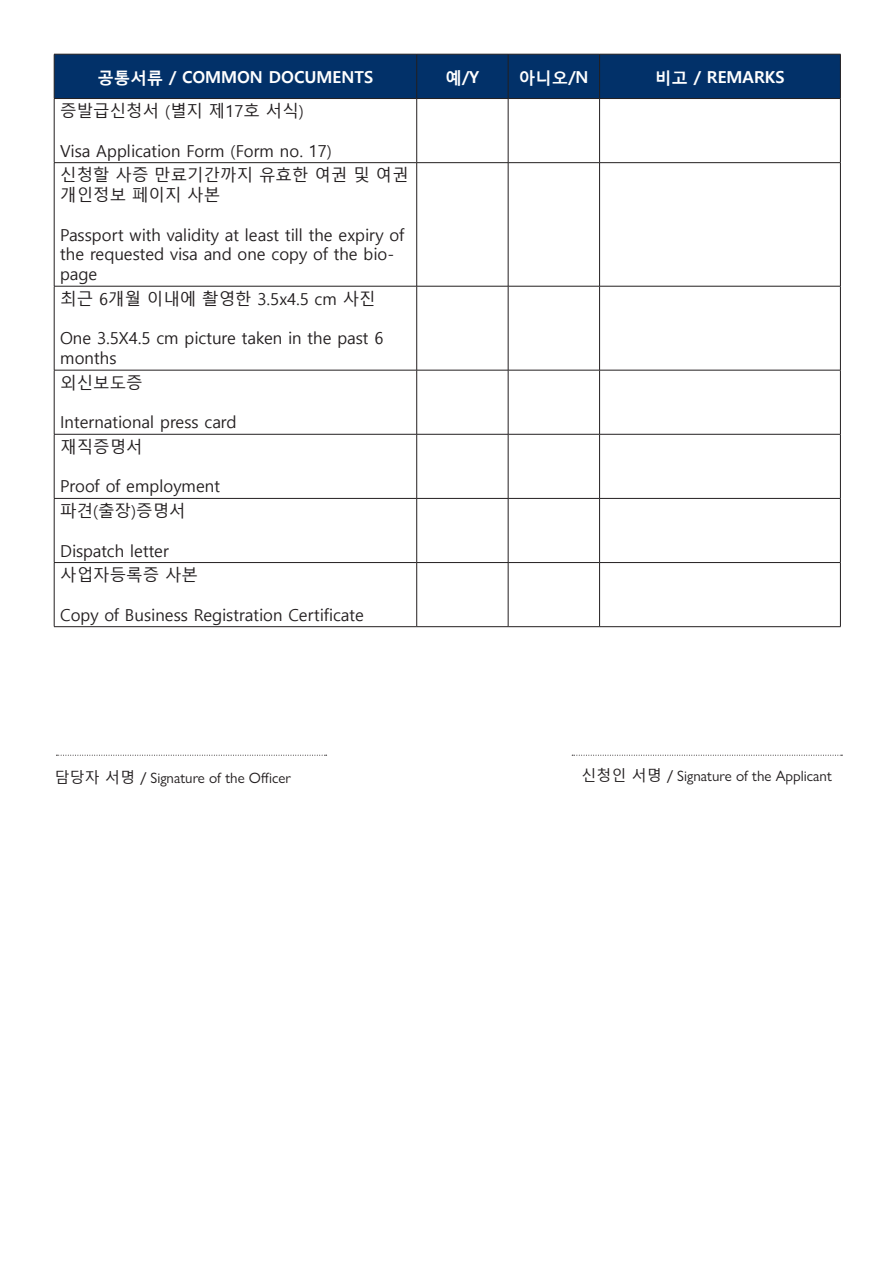
<style>
.page{position:relative;width:893px;height:1263px;background:#fff}
.page>*{position:absolute;margin:0;border:0;box-sizing:border-box;transform-origin:0 0}
.t1{font:16.5px/19.8px "Malgun Gothic";color:#231f20}
.t2{font:700 16.5px "Malgun Gothic";color:#fff}
.t3{font:15px "Gill Sans Nova";color:#231f20}
.s1{font-family:"Malgun Gothic"}
</style>
<div class="page">
<div style="left:55px;top:55px;width:785px;height:43px;background:#023169"></div>
<hr style="left:54px;top:54px;width:363px;height:1px;background:#231f20">
<hr style="left:54px;top:54px;width:1px;height:44px;background:#231f20">
<hr style="left:417px;top:54px;width:91px;height:1px;background:#231f20">
<hr style="left:416px;top:54px;width:1px;height:44px;background:#231f20">
<hr style="left:508px;top:54px;width:92px;height:1px;background:#231f20">
<hr style="left:508px;top:54px;width:1px;height:44px;background:#231f20">
<hr style="left:600px;top:54px;width:241px;height:1px;background:#231f20">
<hr style="left:599px;top:54px;width:1px;height:44px;background:#231f20">
<hr style="left:840px;top:54px;width:1px;height:44px;background:#231f20">
<hr style="left:54px;top:98px;width:363px;height:1px;background:#231f20">
<hr style="left:54px;top:99px;width:1px;height:63px;background:#231f20">
<hr style="left:417px;top:98px;width:91px;height:1px;background:#231f20">
<hr style="left:416px;top:99px;width:1px;height:63px;background:#231f20">
<hr style="left:508px;top:98px;width:92px;height:1px;background:#231f20">
<hr style="left:508px;top:99px;width:1px;height:63px;background:#231f20">
<hr style="left:600px;top:98px;width:241px;height:1px;background:#231f20">
<hr style="left:599px;top:99px;width:1px;height:63px;background:#231f20">
<hr style="left:840px;top:99px;width:1px;height:63px;background:#231f20">
<hr style="left:54px;top:162px;width:363px;height:1px;background:#231f20">
<hr style="left:54px;top:163px;width:1px;height:123px;background:#231f20">
<hr style="left:417px;top:162px;width:91px;height:1px;background:#231f20">
<hr style="left:416px;top:163px;width:1px;height:123px;background:#231f20">
<hr style="left:508px;top:162px;width:92px;height:1px;background:#231f20">
<hr style="left:508px;top:163px;width:1px;height:123px;background:#231f20">
<hr style="left:600px;top:162px;width:241px;height:1px;background:#231f20">
<hr style="left:599px;top:163px;width:1px;height:123px;background:#231f20">
<hr style="left:840px;top:163px;width:1px;height:123px;background:#231f20">
<hr style="left:54px;top:286px;width:363px;height:1px;background:#231f20">
<hr style="left:54px;top:286px;width:1px;height:84px;background:#231f20">
<hr style="left:417px;top:286px;width:91px;height:1px;background:#231f20">
<hr style="left:416px;top:286px;width:1px;height:84px;background:#231f20">
<hr style="left:508px;top:286px;width:92px;height:1px;background:#231f20">
<hr style="left:508px;top:286px;width:1px;height:84px;background:#231f20">
<hr style="left:600px;top:286px;width:241px;height:1px;background:#231f20">
<hr style="left:599px;top:286px;width:1px;height:84px;background:#231f20">
<hr style="left:840px;top:286px;width:1px;height:84px;background:#231f20">
<hr style="left:54px;top:370px;width:363px;height:1px;background:#231f20">
<hr style="left:54px;top:370px;width:1px;height:64px;background:#231f20">
<hr style="left:417px;top:370px;width:91px;height:1px;background:#231f20">
<hr style="left:416px;top:370px;width:1px;height:64px;background:#231f20">
<hr style="left:508px;top:370px;width:92px;height:1px;background:#231f20">
<hr style="left:508px;top:370px;width:1px;height:64px;background:#231f20">
<hr style="left:600px;top:370px;width:241px;height:1px;background:#231f20">
<hr style="left:599px;top:370px;width:1px;height:64px;background:#231f20">
<hr style="left:840px;top:370px;width:1px;height:64px;background:#231f20">
<hr style="left:54px;top:434px;width:363px;height:1px;background:#231f20">
<hr style="left:54px;top:434px;width:1px;height:64px;background:#231f20">
<hr style="left:417px;top:434px;width:91px;height:1px;background:#231f20">
<hr style="left:416px;top:434px;width:1px;height:64px;background:#231f20">
<hr style="left:508px;top:434px;width:92px;height:1px;background:#231f20">
<hr style="left:508px;top:434px;width:1px;height:64px;background:#231f20">
<hr style="left:600px;top:434px;width:241px;height:1px;background:#231f20">
<hr style="left:599px;top:434px;width:1px;height:64px;background:#231f20">
<hr style="left:840px;top:434px;width:1px;height:64px;background:#231f20">
<hr style="left:54px;top:498px;width:363px;height:1px;background:#231f20">
<hr style="left:54px;top:499px;width:1px;height:63px;background:#231f20">
<hr style="left:417px;top:498px;width:91px;height:1px;background:#231f20">
<hr style="left:416px;top:499px;width:1px;height:63px;background:#231f20">
<hr style="left:508px;top:498px;width:92px;height:1px;background:#231f20">
<hr style="left:508px;top:499px;width:1px;height:63px;background:#231f20">
<hr style="left:600px;top:498px;width:241px;height:1px;background:#231f20">
<hr style="left:599px;top:499px;width:1px;height:63px;background:#231f20">
<hr style="left:840px;top:499px;width:1px;height:63px;background:#231f20">
<hr style="left:54px;top:562px;width:363px;height:1px;background:#231f20">
<hr style="left:54px;top:563px;width:1px;height:63px;background:#231f20">
<hr style="left:417px;top:562px;width:91px;height:1px;background:#231f20">
<hr style="left:416px;top:563px;width:1px;height:63px;background:#231f20">
<hr style="left:508px;top:562px;width:92px;height:1px;background:#231f20">
<hr style="left:508px;top:563px;width:1px;height:63px;background:#231f20">
<hr style="left:600px;top:562px;width:241px;height:1px;background:#231f20">
<hr style="left:599px;top:563px;width:1px;height:63px;background:#231f20">
<hr style="left:840px;top:563px;width:1px;height:63px;background:#231f20">
<hr style="left:54px;top:626px;width:363px;height:1px;background:#231f20">
<hr style="left:417px;top:626px;width:91px;height:1px;background:#231f20">
<hr style="left:508px;top:626px;width:92px;height:1px;background:#231f20">
<hr style="left:600px;top:626px;width:241px;height:1px;background:#231f20">
<svg style="left:572px;top:755px;width:270px;height:1px"></svg>
<svg style="left:56px;top:755px;width:271px;height:1px"></svg>
<p class="t2" style="left:97px;top:67px;width:278px">공통서류 / COMMON DOCUMENTS</p>
<p class="t2" style="left:446px;top:67px;width:35px">예/Y</p>
<p class="t2" style="left:519px;top:67px;width:71px">아니오/N</p>
<p class="t2" style="left:655px;top:67px;width:131px">비고 / REMARKS</p>
<p class="t1" style="left:60px;top:102px;width:245px">증발급신청서 (별지 제17호 서식)</p>
<p class="t1" style="left:60px;top:141px;width:273px">Visa Application Form (Form no. 17)</p>
<p class="t1" style="left:60px;top:166px;width:350px">신청할 사증 만료기간까지 유효한 여권 및 여권 개인정보 페이지 사본</p>
<p class="t1" style="left:60px;top:225px;width:346px">Passport with validity at least till the expiry of the requested visa and one copy of the bio&shy;page</p>
<p class="t1" style="left:60px;top:289px;width:317px">최근 6개월 이내에 촬영한 3.5x4.5 cm 사진</p>
<p class="t1" style="left:60px;top:329px;width:325px">One 3.5X4.5 cm picture taken in the past 6 months</p>
<p class="t1" style="left:60px;top:373px;width:84px">외신보도증</p>
<p class="t1" style="left:60px;top:413px;width:178px">International press card</p>
<p class="t1" style="left:60px;top:437px;width:84px">재직증명서</p>
<p class="t1" style="left:60px;top:477px;width:161px">Proof of employment</p>
<p class="t1" style="left:60px;top:501px;width:127px">파견(출장)증명서</p>
<p class="t1" style="left:60px;top:541px;width:110px">Dispatch letter</p>
<p class="t1" style="left:60px;top:565px;width:139px">사업자등록증 사본</p>
<p class="t1" style="left:60px;top:605px;width:305px">Copy of Business Registration Certificate</p>
<p class="t3" style="left:55px;top:768px;width:238px"><span class="s1">담당자 서명 /</span> Signature of the Officer</p>
<p class="t3" style="left:582px;top:767px;width:252px"><span class="s1">신청인 서명 /</span> Signature of the Applicant</p>
</div>
